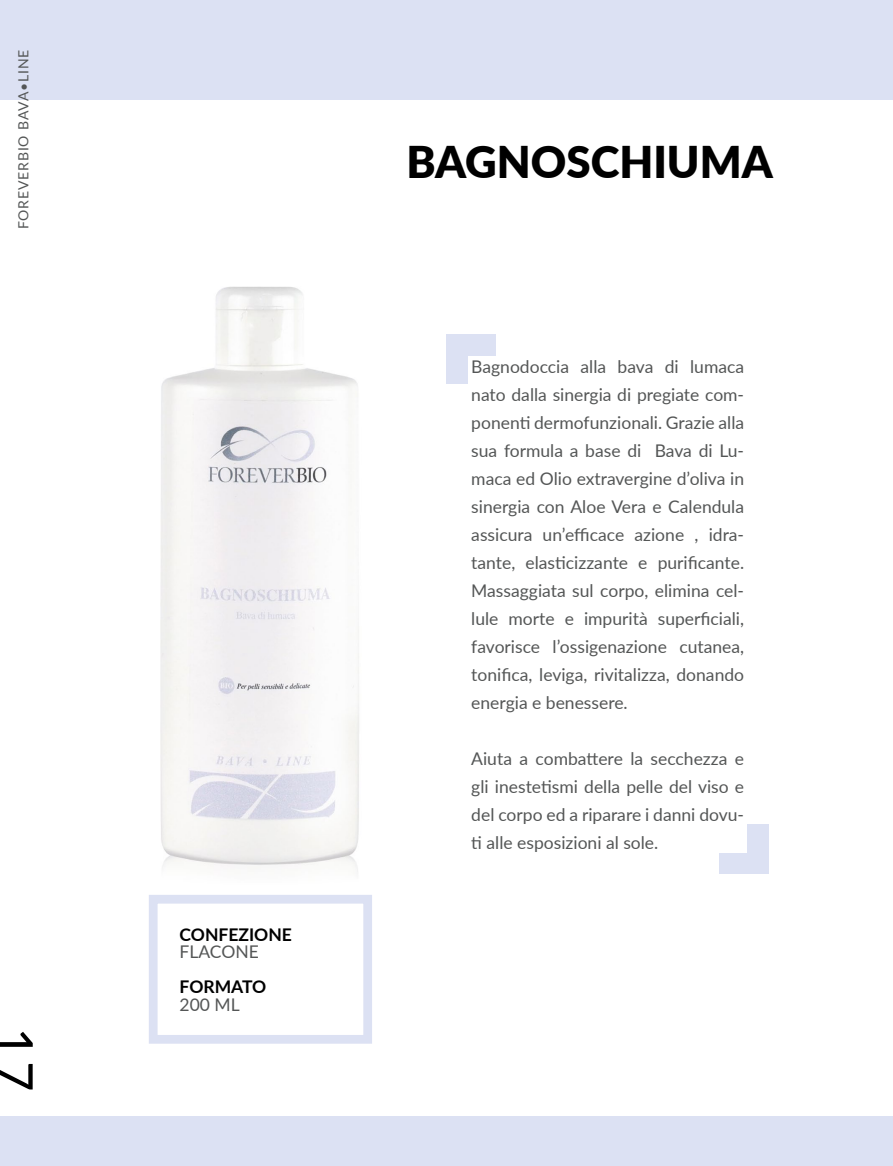
<style>
.page{position:relative;width:893px;height:1166px;background:#fff}
.page>*{position:absolute;margin:0;border:0;box-sizing:border-box;transform-origin:0 0}
.t1{font:52.5px "Lato";color:#000}
.t2{font:900 43.75px "Lato";color:#000}
.t3{font:17.5px/28px "Lato";color:#545656;text-align:justify}
.t4{font:700 17.5px "Lato";color:#000}
.t5{font:14px "Lato";letter-spacing:.06em;color:#545656}
</style>
<div class="page">
<img style="left:160px;top:286px;width:307px;height:586px">
<div style="left:0;top:0;width:893px;height:99px;background:#dce1f3"></div>
<div style="left:0;top:1116px;width:893px;height:50px;background:#dce1f3"></div>
<div style="left:149px;top:895px;width:223px;height:148px;background:#fff;border:9px solid #dce1f3"></div>
<div style="left:446px;top:334px;width:50px;height:49px;background:#dce1f3"></div>
<div style="left:468px;top:356px;width:58px;height:57px;background:#fff"></div>
<div style="left:719px;top:825px;width:50px;height:49px;background:#dce1f3"></div>
<div style="left:702px;top:806px;width:45px;height:46px;background:#fff"></div>
<p class="t5" style="left:14px;top:229px;width:181px;rotate:-90deg">FOREVERBIO BAVA•LINE</p>
<h1 class="t1" style="left:52px;top:1027px;width:66px;rotate:90deg">17</h1>
<p class="t4" style="left:180px;top:921px;width:114px">CONFEZIONE</p>
<p class="t3" style="left:180px;top:937px;width:81px">FLACONE</p>
<p class="t4" style="left:180px;top:974px;width:88px">FORMATO</p>
<p class="t3" style="left:180px;top:989px;width:62px">200 ML</p>
<h2 class="t2" style="left:406px;top:129px;width:368px">BAGNOSCHIUMA</h2>
<p class="t3" style="left:471px;top:351px;width:274px">Bagnodoccia alla bava di lumaca nato dalla sinergia di pregiate com&shy;ponenti dermofunzionali. Grazie alla sua formula a base di Bava di Lu&shy;maca ed Olio extravergine d’oliva in sinergia con Aloe Vera e Calendula assicura un’efficace azione , idra&shy;tante, elasticizzante e purificante.<br>Massaggiata sul corpo, elimina cel&shy;lule morte e impurità superficiali, favorisce l’ossigenazione cutanea, tonifica, leviga, rivitalizza, donando energia e benessere.</p>
<p class="t3" style="left:471px;top:743px;width:274px">Aiuta a combattere la secchezza e gli inestetismi della pelle del viso e del corpo ed a riparare i danni dovu&shy;ti alle esposizioni al sole.</p>
</div>
